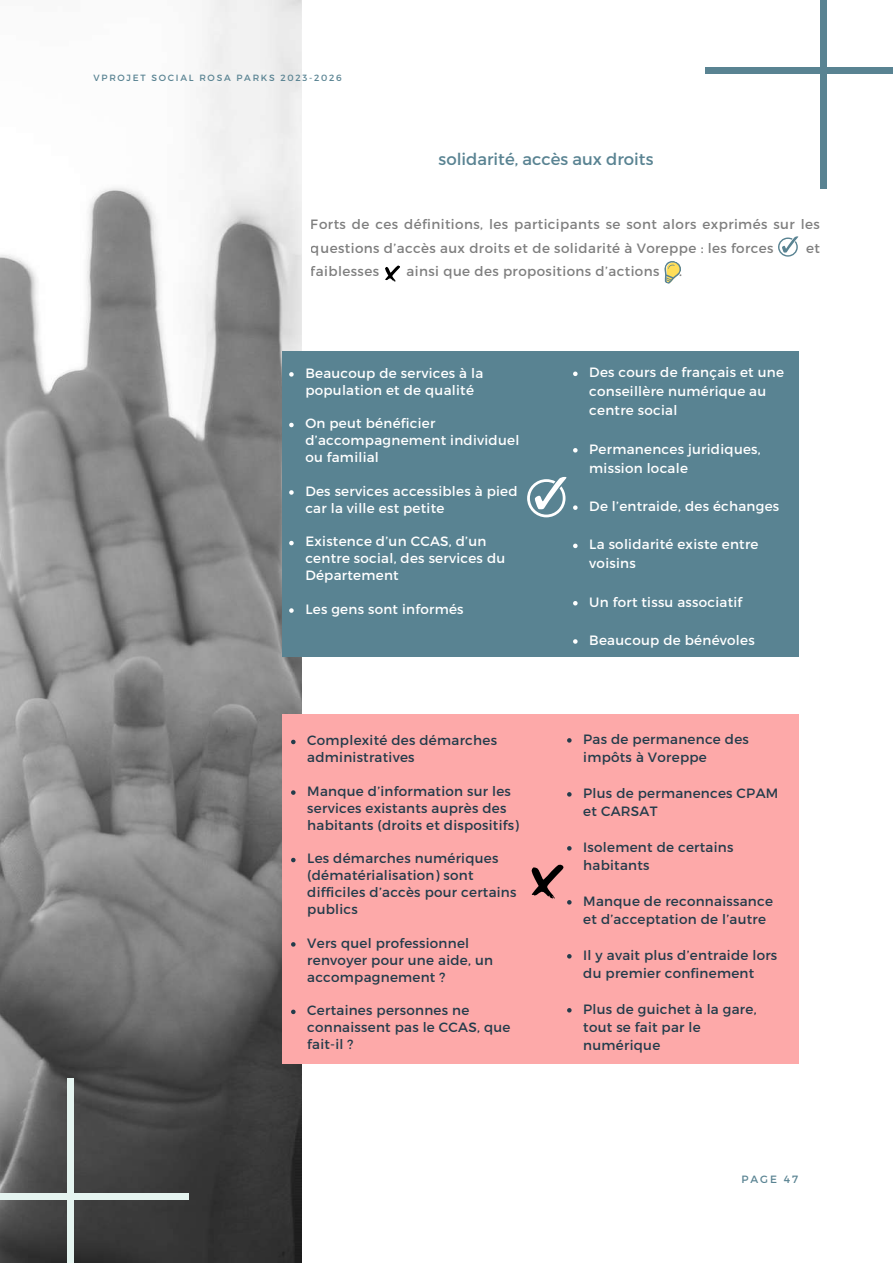
<style>
.page{position:relative;width:893px;height:1264px;background:#fff}
.page>*{position:absolute;margin:0;border:0;box-sizing:border-box;transform-origin:0 0}
.t1{font:16.5px "Montserrat";color:#598392}
.t2{font:13.5px/16.8px "Montserrat";letter-spacing:.02em;color:#233c4b}
.t3{font:13.5px/16.8px "Montserrat";letter-spacing:.02em;color:#fff}
.t4{font:13.5px/23.5px "Montserrat";letter-spacing:.03em;color:#000}
.t5{font:10.5px "Montserrat";letter-spacing:.19em;color:#598392}
.t6{font:9px "Montserrat";letter-spacing:.19em;color:#598392}
</style>
<div class="page">
<div style="left:820px;top:0;width:6px;height:189px;background:#598392"></div>
<div style="left:705px;top:68px;width:187px;height:6px;background:#598392"></div>
<img style="left:0;top:0;width:301px;height:1262px">
<div style="left:67px;top:1077px;width:6px;height:185px;background:#e5f4f0"></div>
<div style="left:0;top:1192px;width:189px;height:7px;background:#e5f4f0"></div>
<div style="left:282px;top:352px;width:516px;height:305px;background:#598392"></div>
<svg style="left:289px;top:372px;width:4px;height:4px"></svg>
<svg style="left:289px;top:423px;width:4px;height:4px"></svg>
<svg style="left:289px;top:490px;width:4px;height:4px"></svg>
<svg style="left:289px;top:541px;width:4px;height:4px"></svg>
<svg style="left:289px;top:608px;width:4px;height:5px"></svg>
<svg style="left:573px;top:371px;width:4px;height:5px"></svg>
<svg style="left:573px;top:448px;width:4px;height:4px"></svg>
<svg style="left:573px;top:505px;width:4px;height:5px"></svg>
<svg style="left:573px;top:543px;width:4px;height:5px"></svg>
<svg style="left:573px;top:601px;width:4px;height:4px"></svg>
<svg style="left:573px;top:639px;width:4px;height:4px"></svg>
<div style="left:282px;top:714px;width:516px;height:349px;background:#fda9a9"></div>
<svg style="left:291px;top:739px;width:4px;height:5px"></svg>
<svg style="left:291px;top:790px;width:4px;height:4px"></svg>
<svg style="left:291px;top:857px;width:4px;height:5px"></svg>
<svg style="left:291px;top:942px;width:4px;height:4px"></svg>
<svg style="left:291px;top:1009px;width:4px;height:5px"></svg>
<svg style="left:567px;top:738px;width:4px;height:4px"></svg>
<svg style="left:567px;top:792px;width:4px;height:4px"></svg>
<svg style="left:567px;top:954px;width:4px;height:4px"></svg>
<svg style="left:567px;top:1008px;width:4px;height:4px"></svg>
<svg style="left:527px;top:477px;width:39px;height:40px"></svg>
<svg style="left:531px;top:846px;width:41px;height:59px"></svg>
<svg style="left:778px;top:236px;width:20px;height:21px"></svg>
<svg style="left:385px;top:265px;width:15px;height:17px"></svg>
<svg style="left:664px;top:261px;width:17px;height:23px"></svg>
<p class="t6" style="left:94px;top:71px;width:250px">VPROJET SOCIAL ROSA PARKS 2023-2026</p>
<p class="t1" style="left:438px;top:149px;width:216px">solidarité, accès aux droits</p>
<p class="t4" style="left:311px;top:212px;width:510px">Forts de ces définitions, les participants se sont alors exprimés sur les questions d’accès aux droits et de solidarité à Voreppe : les forces</p>
<p class="t4" style="left:806px;top:235px;width:15px">et</p>
<p class="t4" style="left:311px;top:259px;width:70px">faiblesses</p>
<p class="t4" style="left:406px;top:259px;width:254px">ainsi que des propositions d’actions</p>
<p class="t4" style="left:679px;top:259px;width:4px">.</p>
<p class="t3" style="left:305px;top:364px;width:179px">Beaucoup de services à la population et de qualité</p>
<p class="t3" style="left:305px;top:414px;width:215px">On peut bénéficier d’accompagnement individuel ou familial</p>
<p class="t3" style="left:305px;top:482px;width:214px">Des services accessibles à pied car la ville est petite</p>
<p class="t3" style="left:305px;top:532px;width:201px">Existence d’un CCAS, d’un centre social, des services du<br>Département</p>
<p class="t3" style="left:305px;top:600px;width:160px">Les gens sont informés</p>
<p class="t2" style="left:307px;top:731px;width:191px">Complexité des démarches administratives</p>
<p class="t2" style="left:307px;top:782px;width:213px">Manque d’information sur les services existants auprès des habitants (droits et dispositifs)</p>
<p class="t2" style="left:307px;top:849px;width:211px">Les démarches numériques (dématérialisation) sont difficiles d’accès pour certains publics</p>
<p class="t2" style="left:307px;top:933px;width:187px">Vers quel professionnel renvoyer pour une aide, un accompagnement ?</p>
<p class="t2" style="left:307px;top:1001px;width:205px">Certaines personnes ne connaissent pas le CCAS, que fait-il ?</p>
<p class="t3" style="left:589px;top:362px;width:196px;line-height:19px">Des cours de français et une conseillère numérique au centre social</p>
<p class="t3" style="left:589px;top:438px;width:173px;line-height:19px">Permanences juridiques, mission locale</p>
<p class="t3" style="left:589px;top:497px;width:191px">De l’entraide, des échanges</p>
<p class="t3" style="left:589px;top:534px;width:171px;line-height:19px">La solidarité existe entre voisins</p>
<p class="t3" style="left:589px;top:592px;width:154px">Un fort tissu associatif</p>
<p class="t3" style="left:589px;top:631px;width:167px">Beaucoup de bénévoles</p>
<p class="t2" style="left:583px;top:729px;width:167px;line-height:18px">Pas de permanence des impôts à Voreppe</p>
<p class="t2" style="left:583px;top:783px;width:196px;line-height:18px">Plus de permanences CPAM et CARSAT</p>
<p class="t2" style="left:583px;top:837px;width:152px;line-height:18px">Isolement de certains habitants</p>
<p class="t2" style="left:583px;top:891px;width:191px;line-height:18px">Manque de reconnaissance et d’acceptation de l’autre</p>
<p class="t2" style="left:583px;top:945px;width:195px;line-height:18px">Il y avait plus d’entraide lors du premier confinement</p>
<p class="t2" style="left:583px;top:999px;width:175px;line-height:18px">Plus de guichet à la gare, tout se fait par le numérique</p>
<p class="t5" style="left:741px;top:1171px;width:58px">PAGE 47</p>
</div>
